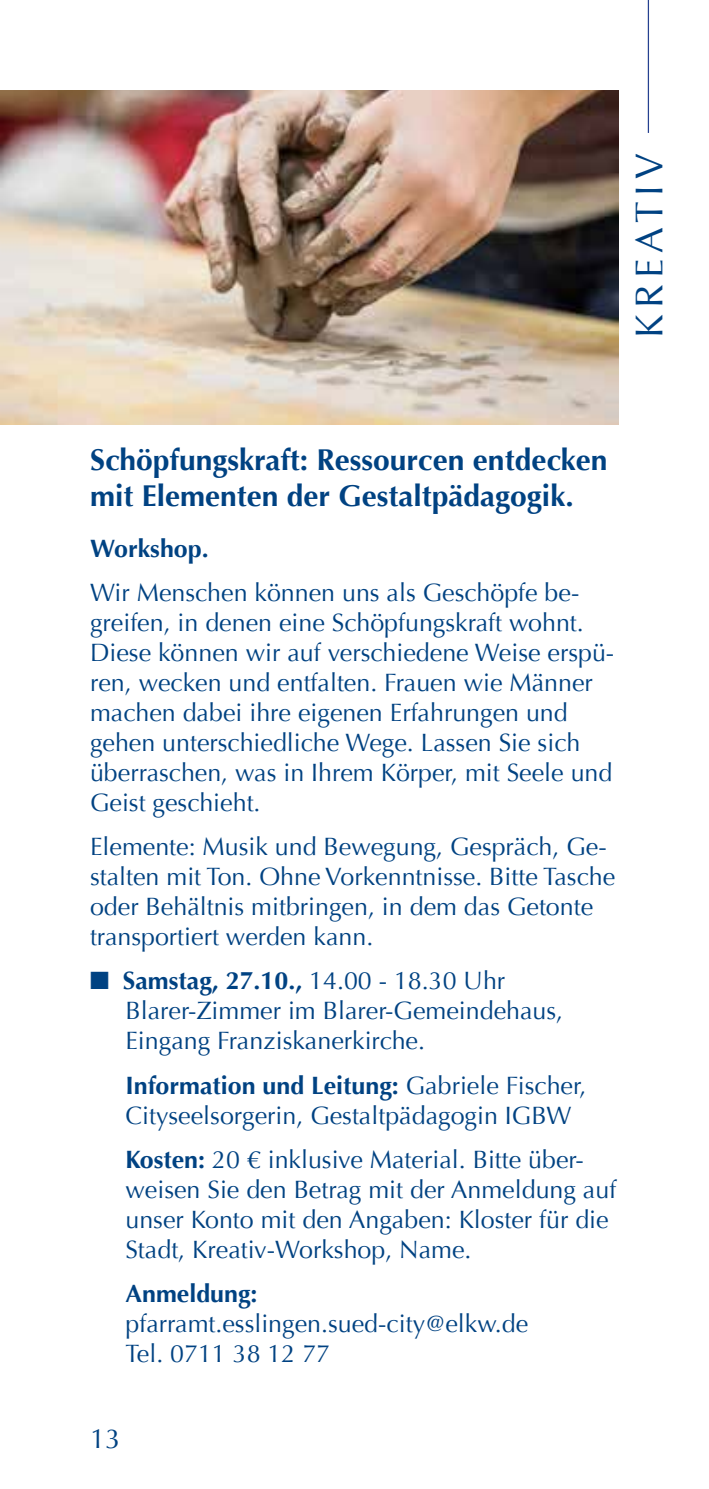
<style>
.page{position:relative;width:709px;height:1489px;background:#fff}
.page>*{position:absolute;margin:0;border:0;box-sizing:border-box;transform-origin:0 0}
.t1{font:38.75px "Optima";letter-spacing:.16em;color:#004282}
.t2{font:700 30px/36px "Optima";color:#004282}
.t3{font:27.5px "Optima";color:#004282}
.t4{font:25px/30px "Optima";color:#004282}
.t5{font:700 25px "Optima";color:#004282}
.s1{font-weight:700}
</style>
<div class="page">
<hr style="left:647px;top:0;width:2px;height:133px;background:#25408f">
<img style="left:0;top:90px;width:619px;height:334px">
<h1 class="t1" style="left:626px;top:338px;width:186px;rotate:-90deg">KREATIV</h1>
<p class="t2" style="left:90px;top:442px;width:519px">Schöpfungskraft: Ressourcen entdecken mit Elementen der Gestaltpädagogik.</p>
<p class="t5" style="left:90px;top:533px;width:120px">Workshop.</p>
<p class="t4" style="left:90px;top:577px;width:525px">Wir Menschen können uns als Geschöpfe be&shy;greifen, in denen eine Schöpfungskraft wohnt.<br>Diese können wir auf verschiedene Weise erspü&shy;ren, wecken und entfalten. Frauen wie Männer machen dabei ihre eigenen Erfahrungen und gehen unterschiedliche Wege. Lassen Sie sich überraschen, was in Ihrem Körper, mit Seele und Geist geschieht.</p>
<p class="t4" style="left:90px;top:832px;width:526px">Elemente: Musik und Bewegung, Gespräch, Ge&shy;stalten mit Ton. Ohne Vorkenntnisse. Bitte Tasche oder Behältnis mitbringen, in dem das Getonte transportiert werden kann.</p>
<p class="t4" style="left:125px;top:966px;width:439px;text-indent:-35px">■ <span class="s1">Samstag, 27.10.,</span> 14.00 - 18.30 Uhr<br>Blarer-Zimmer im Blarer-Gemeindehaus,<br>Eingang Franziskanerkirche.</p>
<p class="t4" style="left:125px;top:1070px;width:462px"><span class="s1">Information und Leitung:</span> Gabriele Fischer,<br>Cityseelsorgerin, Gestaltpädagogin IGBW</p>
<p class="t4" style="left:125px;top:1144px;width:492px"><span class="s1">Kosten:</span> 20 € inklusive Material. Bitte über&shy;weisen Sie den Betrag mit der Anmeldung auf unser Konto mit den Angaben: Kloster für die Stadt, Kreativ-Workshop, Name.</p>
<p class="t5" style="left:125px;top:1278px;width:133px">Anmeldung:</p>
<p class="t4" style="left:125px;top:1308px;width:404px">pfarramt.esslingen.sued-city@elkw.de<br>Tel. 0711 38 12 77</p>
<p class="t3" style="left:90px;top:1422px;width:32px">13</p>
</div>
